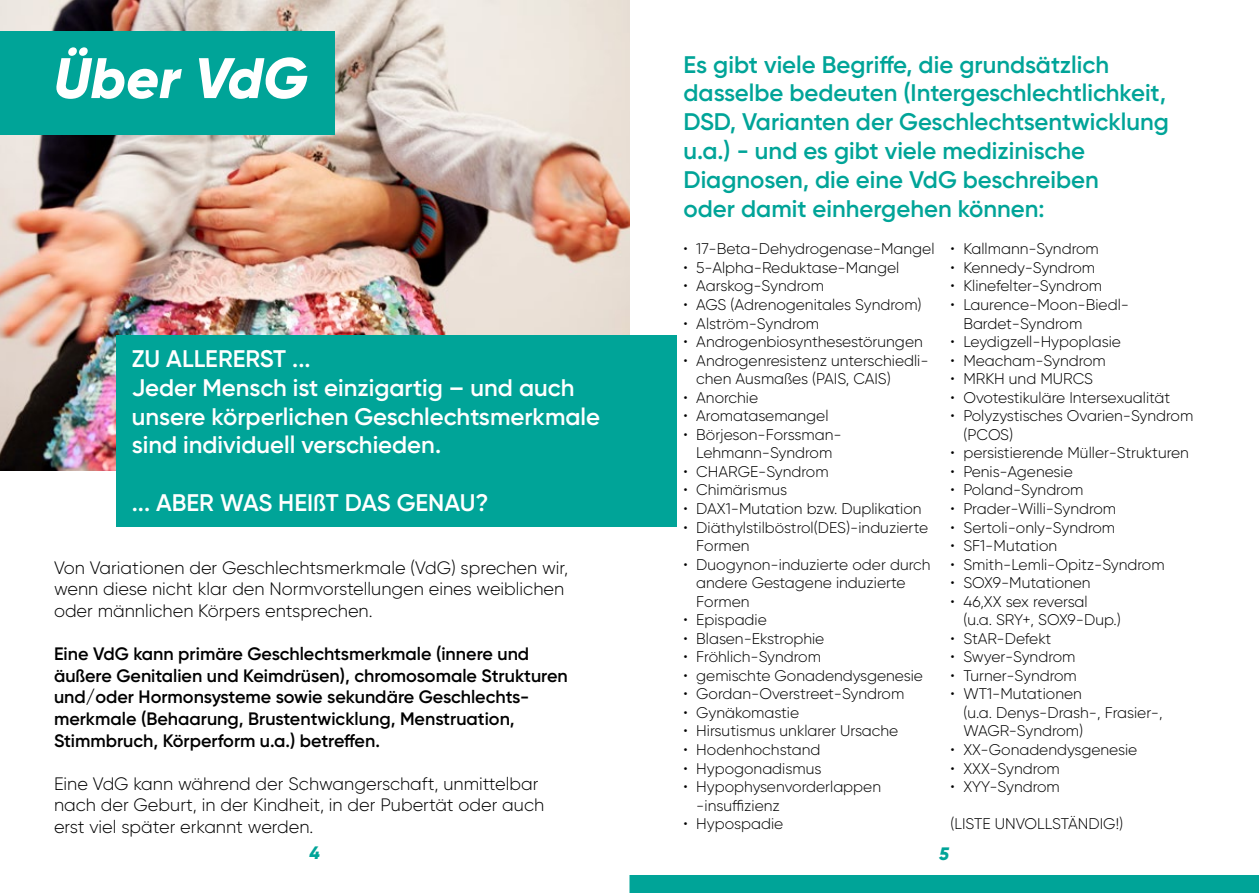
<style>
.page{position:relative;width:1259px;height:893px;background:#fff}
.page>*{position:absolute;margin:0;border:0;box-sizing:border-box;transform-origin:0 0}
.t1{font:italic 600 57px "Gilroy";color:#fff}
.t2{font:600 24px/28.8px "Gilroy";color:#00a498}
.t3{font:600 24px/28.8px "Gilroy";color:#fff}
.t4{font:300 18px/21.6px "Gilroy";color:#000}
.t5{font:600 18px/21.6px "Gilroy";color:#000}
.t6{font:italic 600 18px "Gilroy";color:#00a498}
.t7{font:300 15.45px/18.6px "Gilroy";color:#000}
</style>
<div class="page">
<img style="left:0;top:0;width:629px;height:470px">
<div style="left:116px;top:335px;width:560px;height:192px;background:#00a498"></div>
<div style="left:0;top:31px;width:334px;height:104px;background:#00a498"></div>
<div style="left:629px;top:875px;width:630px;height:18px;background:#00a498"></div>
<h1 class="t1" style="left:54px;top:42px;width:255px">Über VdG</h1>
<h2 class="t3" style="left:132px;top:344px;width:470px">ZU ALLERERST ...<br>Jeder Mensch ist einzigartig – und auch unsere körperlichen Geschlechtsmerkmale sind individuell verschieden.</h2>
<h2 class="t3" style="left:132px;top:488px;width:358px">... ABER WAS HEIßT DAS GENAU?</h2>
<p class="t4" style="left:54px;top:557px;width:515px">Von Variationen der Geschlechtsmerkmale (VdG) sprechen wir, wenn diese nicht klar den Normvorstellungen eines weiblichen oder männlichen Körpers entsprechen.</p>
<p class="t5" style="left:54px;top:643px;width:515px">Eine VdG kann primäre Geschlechtsmerkmale (innere und äußere Genitalien und Keimdrüsen), chromosomale Strukturen und/oder Hormonsysteme sowie sekundäre Geschlechts&shy;merkmale (Behaarung, Brustentwicklung, Menstruation, Stimmbruch, Körperform u.a.) betreffen.</p>
<p class="t4" style="left:54px;top:773px;width:492px">Eine VdG kann während der Schwangerschaft, unmittelbar nach der Geburt, in der Kindheit, in der Pubertät oder auch erst viel später erkannt werden.</p>
<p class="t2" style="left:683px;top:50px;width:487px">Es gibt viele Begriffe, die grundsätzlich dasselbe bedeuten (Intergeschlechtlichkeit, DSD, Varianten der Geschlechtsentwicklung u.a.) - und es gibt viele medizinische Diagnosen, die eine VdG beschreiben<br>oder damit einhergehen können:</p>
<p class="t7" style="left:683px;top:239px;width:252px">• 17-Beta-Dehydrogenase-Mangel</p>
<p class="t7" style="left:683px;top:258px;width:217px">• 5-Alpha-Reduktase-Mangel</p>
<p class="t7" style="left:683px;top:277px;width:142px">• Aarskog-Syndrom</p>
<p class="t7" style="left:683px;top:295px;width:240px">• AGS (Adrenogenitales Syndrom)</p>
<p class="t7" style="left:683px;top:314px;width:137px">• Alström-Syndrom</p>
<p class="t7" style="left:683px;top:332px;width:241px">• Androgenbiosynthesestörungen</p>
<p class="t7" style="left:696px;top:351px;width:234px;text-indent:-13px">• Androgenresistenz unterschiedli&shy;chen Ausmaßes (PAIS, CAIS)</p>
<p class="t7" style="left:683px;top:388px;width:76px">• Anorchie</p>
<p class="t7" style="left:683px;top:406px;width:147px">• Aromatasemangel</p>
<p class="t7" style="left:683px;top:425px;width:160px;text-align:center">• Börjeson-Forssman-<br>Lehmann-Syndrom</p>
<p class="t7" style="left:683px;top:462px;width:147px">• CHARGE-Syndrom</p>
<p class="t7" style="left:683px;top:481px;width:105px">• Chimärismus</p>
<p class="t7" style="left:683px;top:499px;width:239px">• DAX1-Mutation bzw. Duplikation</p>
<p class="t7" style="left:696px;top:518px;width:233px;text-indent:-13px">• Diäthylstilböstrol(DES)-induzierte<br>Formen</p>
<p class="t7" style="left:696px;top:555px;width:236px;text-indent:-13px">• Duogynon-induzierte oder durch andere Gestagene induzierte<br>Formen</p>
<p class="t7" style="left:683px;top:610px;width:85px">• Epispadie</p>
<p class="t7" style="left:683px;top:629px;width:142px">• Blasen-Ekstrophie</p>
<p class="t7" style="left:683px;top:647px;width:139px">• Fröhlich-Syndrom</p>
<p class="t7" style="left:683px;top:666px;width:241px">• gemischte Gonadendysgenesie</p>
<p class="t7" style="left:683px;top:684px;width:222px">• Gordan-Overstreet-Syndrom</p>
<p class="t7" style="left:683px;top:703px;width:117px">• Gynäkomastie</p>
<p class="t7" style="left:683px;top:722px;width:216px">• Hirsutismus unklarer Ursache</p>
<p class="t7" style="left:683px;top:740px;width:138px">• Hodenhochstand</p>
<p class="t7" style="left:683px;top:759px;width:140px">• Hypogonadismus</p>
<p class="t7" style="left:696px;top:777px;width:186px;text-indent:-13px">• Hypophysenvorderlappen -insuffizienz</p>
<p class="t7" style="left:683px;top:814px;width:101px">• Hypospadie</p>
<p class="t7" style="left:950px;top:239px;width:150px">• Kallmann-Syndrom</p>
<p class="t7" style="left:950px;top:258px;width:146px">• Kennedy-Syndrom</p>
<p class="t7" style="left:950px;top:277px;width:153px">• Klinefelter-Syndrom</p>
<p class="t7" style="left:963px;top:295px;width:167px;text-indent:-13px">• Laurence-Moon-Biedl-<br>Bardet-Syndrom</p>
<p class="t7" style="left:950px;top:332px;width:172px">• Leydigzell-Hypoplasie</p>
<p class="t7" style="left:950px;top:351px;width:157px">• Meacham-Syndrom</p>
<p class="t7" style="left:950px;top:369px;width:144px">• MRKH und MURCS</p>
<p class="t7" style="left:950px;top:388px;width:221px">• Ovotestikuläre Intersexualität</p>
<p class="t7" style="left:963px;top:406px;width:231px;text-indent:-13px">• Polyzystisches Ovarien-Syndrom (PCOS)</p>
<p class="t7" style="left:950px;top:443px;width:240px">• persistierende Müller-Strukturen</p>
<p class="t7" style="left:950px;top:462px;width:124px">• Penis-Agenesie</p>
<p class="t7" style="left:950px;top:481px;width:134px">• Poland-Syndrom</p>
<p class="t7" style="left:950px;top:499px;width:167px">• Prader-Willi-Syndrom</p>
<p class="t7" style="left:950px;top:518px;width:166px">• Sertoli-only-Syndrom</p>
<p class="t7" style="left:950px;top:536px;width:108px">• SF1-Mutation</p>
<p class="t7" style="left:950px;top:555px;width:215px">• Smith-Lemli-Opitz-Syndrom</p>
<p class="t7" style="left:950px;top:573px;width:142px">• SOX9-Mutationen</p>
<p class="t7" style="left:963px;top:592px;width:159px;text-indent:-13px">• 46,XX sex reversal<br>(u.a. SRY+, SOX9-Dup.)</p>
<p class="t7" style="left:950px;top:629px;width:102px">• StAR-Defekt</p>
<p class="t7" style="left:950px;top:647px;width:126px">• Swyer-Syndrom</p>
<p class="t7" style="left:950px;top:666px;width:128px">• Turner-Syndrom</p>
<p class="t7" style="left:963px;top:684px;width:201px;text-indent:-13px">• WT1-Mutationen<br>(u.a. Denys-Drash-, Frasier-,<br>WAGR-Syndrom)</p>
<p class="t7" style="left:950px;top:740px;width:188px">• XX-Gonadendysgenesie</p>
<p class="t7" style="left:950px;top:759px;width:111px">• XXX-Syndrom</p>
<p class="t7" style="left:950px;top:777px;width:111px">• XYY-Syndrom</p>
<p class="t7" style="left:950px;top:814px;width:174px">(LISTE UNVOLLSTÄNDIG!)</p>
<p class="t6" style="left:309px;top:841px;width:12px">4</p>
<p class="t6" style="left:939px;top:842px;width:11px">5</p>
</div>
